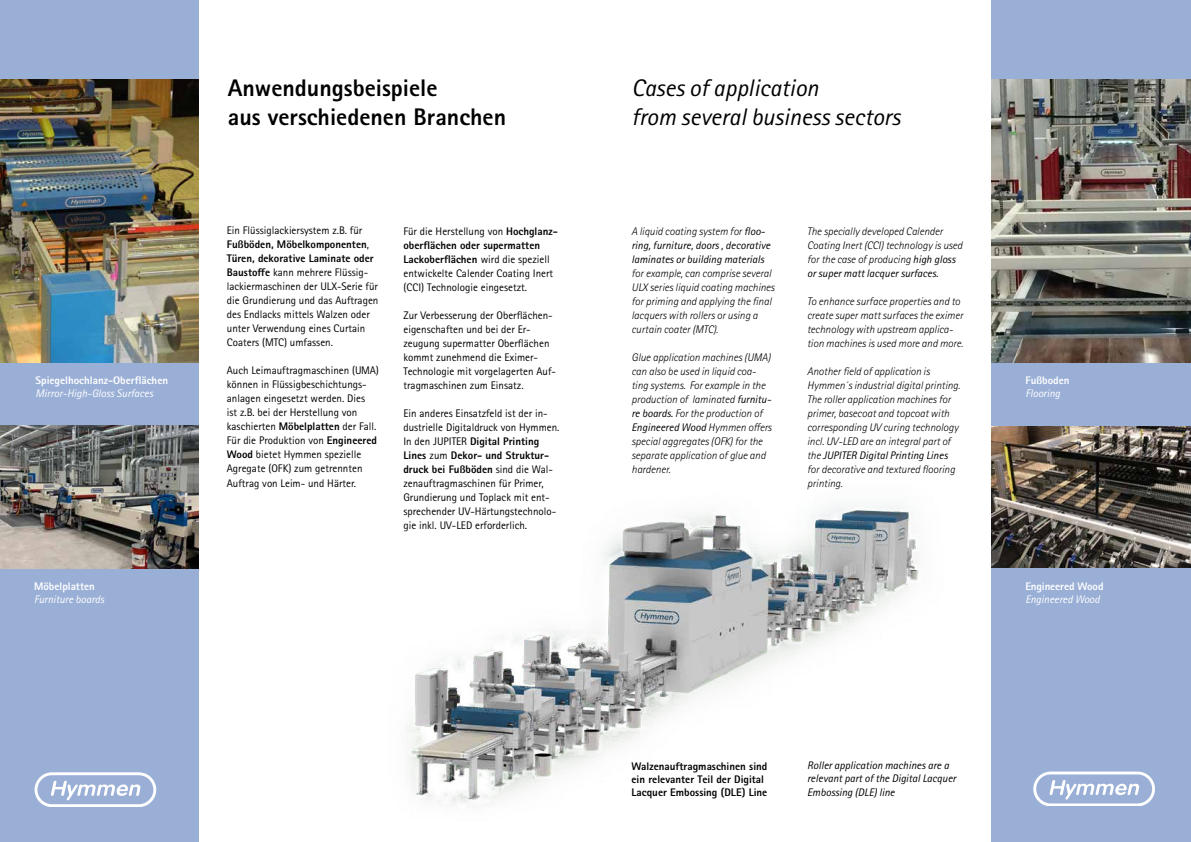
<style>
.page{position:relative;width:1191px;height:842px;background:#9aafd6}
.page>*{position:absolute;margin:0;border:0;box-sizing:border-box;transform-origin:0 0}
.t1{font:italic 24px/28.8px "Rotis Sans Serif Std";color:#000}
.t2{font:800 24px/28.8px "Rotis Sans Serif Std";color:#000}
.t3{font:11px/14px "Rotis Sans Serif Std";color:#000}
.t4{font:italic 300 11px/14px "Rotis Sans Serif Std";color:#000}
.t5{font:italic 11px/14px "Rotis Sans Serif Std";color:#000}
.t6{font:800 11px/13.2px "Rotis Sans Serif Std";color:#000}
.t7{font:italic 11px "Rotis Sans Serif Std";color:#fff}
.t8{font:800 11px "Rotis Sans Serif Std";color:#fff}
.s1{font-weight:800}
.s2{font-weight:300}
.s3{font-weight:400}
</style>
<div class="page">
<img style="left:1150px;top:426px;width:41px;height:142px">
<img style="left:991px;top:79px;width:200px;height:284px">
<img style="left:0;top:425px;width:199px;height:144px">
<img style="left:0;top:79px;width:199px;height:284px">
<div style="left:199px;top:0;width:396px;height:842px;background:#fff"></div>
<div style="left:595px;top:0;width:396px;height:842px;background:#fff"></div>
<svg style="left:35px;top:773px;width:121px;height:34px"></svg>
<svg style="left:1150px;top:772px;width:5px;height:34px"></svg>
<img style="left:407px;top:398px;width:743px;height:444px">
<p class="t8" style="left:35px;top:373px;width:134px">Spiegelhochlanz-Oberflächen</p>
<p class="t7" style="left:35px;top:387px;width:119px">Mirror-High-Gloss Surfaces</p>
<p class="t8" style="left:34px;top:579px;width:62px">Möbelplatten</p>
<p class="t7" style="left:34px;top:593px;width:72px">Furniture boards</p>
<h1 class="t2" style="left:228px;top:73px;width:280px">Anwendungsbeispiele<br>aus verschiedenen Branchen</h1>
<h1 class="t1" style="left:631px;top:74px;width:270px">Cases of application<br>from several business sectors</h1>
<p class="t3" style="left:227px;top:224px;width:153px">Ein Flüssiglackiersystem z.B. für<br><span class="s1">Fußböden, Möbelkomponenten</span>,<br><span class="s1">Türen, dekorative Laminate oder<br>Baustoffe</span> kann mehrere Flüssig&shy;lackiermaschinen der ULX-Serie für die Grundierung und das Auftragen des Endlacks mittels Walzen oder unter Verwendung eines Curtain<br>Coaters (MTC) umfassen.</p>
<p class="t3" style="left:227px;top:364px;width:153px">Auch Leimauftragmaschinen (UMA) können in Flüssigbeschichtungs&shy;anlagen eingesetzt werden. Dies<br>ist z.B. bei der Herstellung von kaschierten <span class="s1">Möbelplatten</span> der Fall.<br>Für die Produktion von <span class="s1">Engineered<br>Wood</span> bietet Hymmen spezielle<br>Agregate (OFK) zum getrennten<br>Auftrag von Leim- und Härter.</p>
<p class="t3" style="left:403px;top:224px;width:156px">Für die Herstellung von <span class="s1">Hochglanz&shy;oberflächen oder supermatten Lackoberflächen</span> wird die speziell entwickelte Calender Coating Inert (CCI) Technologie eingesetzt.</p>
<p class="t3" style="left:403px;top:308px;width:154px">Zur Verbesserung der Oberflächen&shy;eigenschaften und bei der Er&shy;zeugung supermatter Oberflächen kommt zunehmend die Eximer-<br>Technologie mit vorgelagerten Auf&shy;tragmaschinen zum Einsatz.</p>
<p class="t3" style="left:403px;top:406px;width:157px">Ein anderes Einsatzfeld ist der in&shy;dustrielle Digitaldruck von Hymmen.<br>In den JUPITER <span class="s1">Digital Printing Lines</span> zum <span class="s1">Dekor- und Struktur&shy;druck bei Fußböden</span> sind die Wal&shy;zenauftragmaschinen für Primer, Grundierung und Toplack mit ent&shy;sprechender UV-Härtungstechnolo&shy;gie inkl. UV-LED erforderlich.</p>
<p class="t5" style="left:631px;top:224px;width:140px"><span class="s2">A liquid coating system for</span> floo&shy;ring, furniture, doors , decorative laminates or building materials</p>
<p class="t4" style="left:631px;top:266px;width:145px">for example, can comprise several<br>ULX series liquid coating machines for priming and applying the final lacquers with rollers or using a curtain coater (MTC).</p>
<p class="t4" style="left:631px;top:350px;width:142px">Glue application machines (UMA) can also be used in liquid coa&shy;ting systems. For example in the production of laminated <span class="s3">furnitu&shy;re boards.</span> For the production of<br><span class="s3">Engineered Wood</span> Hymmen offers special aggregates (OFK) for the separate application of glue and hardener.</p>
<p class="t4" style="left:807px;top:224px;width:157px">The specially developed Calender Coating Inert (CCI) technology is used for the case of producing <span class="s3">high gloss or super matt lacquer surfaces.</span></p>
<p class="t4" style="left:807px;top:294px;width:157px">To enhance surface properties and to create super matt surfaces the eximer technology with upstream applica&shy;tion machines is used more and more.</p>
<p class="t4" style="left:807px;top:364px;width:155px">Another field of application is Hymmen´s industrial digital printing.<br>The roller application machines for primer, basecoat and topcoat with corresponding UV curing technology incl. UV-LED are an integral part of the <span class="s3">JUPITER Digital Printing Lines </span>for decorative and textured flooring printing.</p>
<p class="t8" style="left:1025px;top:373px;width:46px">Fußboden</p>
<p class="t7" style="left:1025px;top:387px;width:36px">Flooring</p>
<p class="t8" style="left:1025px;top:579px;width:80px">Engineered Wood</p>
<p class="t7" style="left:1025px;top:593px;width:76px">Engineered Wood</p>
<p class="t6" style="left:631px;top:759px;width:137px">Walzenauftragmaschinen sind ein relevanter Teil der Digital<br>Lacquer Embossing (DLE) Line</p>
<p class="t5" style="left:807px;top:759px;width:150px;line-height:13.2px">Roller application machines are a relevant part of the Digital Lacquer<br>Embossing (DLE) line</p>
</div>
